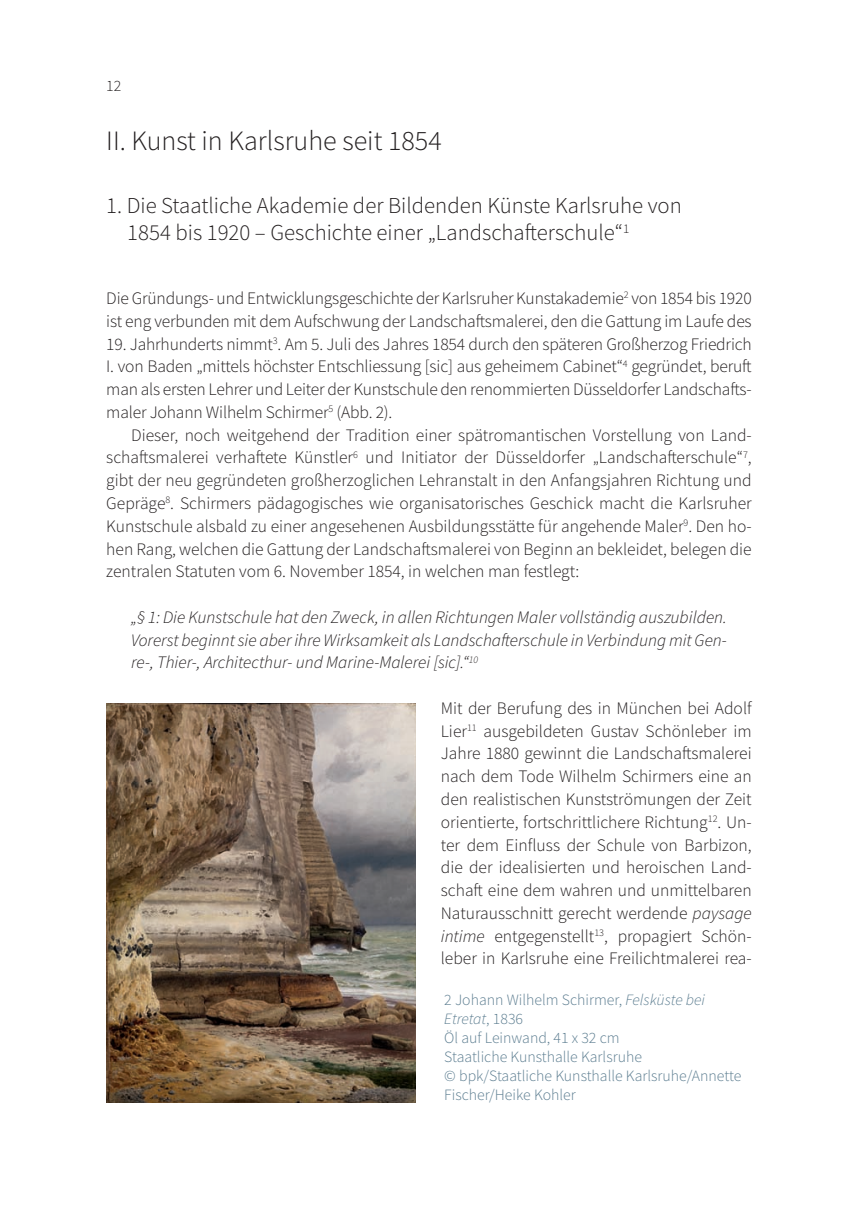
<style>
.page{position:relative;width:858px;height:1205px;background:#fff}
.page>*{position:absolute;margin:0;border:0;box-sizing:border-box;transform-origin:0 0}
.t1{font:300 28px "Source Sans Pro";color:#231f20}
.t2{font:300 22.75px/27.3px "Source Sans Pro";color:#231f20}
.t3{font:300 17.5px/22.8px "Source Sans Pro";letter-spacing:-.01em;color:#231f20;text-align:justify}
.t4{font:italic 300 17.5px/22.8px "Source Sans Pro";color:#231f20;text-align:justify}
.t5{font:300 15.75px/18.9px "Source Sans Pro";color:#5c7d90}
.t6{font:300 15.75px "Source Sans Pro";color:#231f20}
.s1{font-style:italic}
</style>
<div class="page">
<img style="left:106px;top:703px;width:310px;height:399px">
<p class="t6" style="left:106px;top:76px;width:17px">12</p>
<h1 class="t1" style="left:106px;top:124px;width:337px">II. Kunst in Karlsruhe seit 1854</h1>
<h2 class="t2" style="left:127px;top:192px;width:556px;text-indent:-21px">1. Die Staatliche Akademie der Bildenden Künste Karlsruhe von<br>1854 bis 1920 – Geschichte einer „Landschafterschule“<sup>1</sup></h2>
<p class="t3" style="left:106px;top:287px;width:646px">Die Gründungs- und Entwicklungsgeschichte der Karlsruher Kunstakademie<sup>2</sup> von 1854 bis 1920 ist eng verbunden mit dem Aufschwung der Landschaftsmalerei, den die Gattung im Laufe des</p>
<p class="t3" style="left:106px;top:332px;width:646px">19. Jahrhunderts nimmt<sup>3</sup>. Am 5. Juli des Jahres 1854 durch den späteren Großherzog Friedrich I. von Baden „mittels höchster Entschliessung [sic] aus geheimem Cabinet“<sup>4</sup> gegründet, beruft man als ersten Lehrer und Leiter der Kunstschule den renommierten Düsseldorfer Landschafts&shy;maler Johann Wilhelm Schirmer<sup>5</sup> (Abb. 2).</p>
<p class="t3" style="left:106px;top:423px;width:647px;text-indent:25px">Dieser, noch weitgehend der Tradition einer spätromantischen Vorstellung von Land&shy;schaftsmalerei verhaftete Künstler<sup>6</sup> und Initiator der Düsseldorfer „Landschafterschule“<sup>7</sup>, gibt der neu gegründeten großherzoglichen Lehranstalt in den Anfangsjahren Richtung und Gepräge<sup>8</sup>. Schirmers pädagogisches wie organisatorisches Geschick macht die Karlsruher Kunstschule alsbald zu einer angesehenen Ausbildungsstätte für angehende Maler<sup>9</sup>. Den ho&shy;hen Rang, welchen die Gattung der Landschaftsmalerei von Beginn an bekleidet, belegen die zentralen Statuten vom 6. November 1854, in welchen man festlegt:</p>
<p class="t4" style="left:131px;top:605px;width:597px">„§ 1: Die Kunstschule hat den Zweck, in allen Richtungen Maler vollständig auszubilden.<br>Vorerst beginnt sie aber ihre Wirksamkeit als Landschafterschule in Verbindung mit Gen&shy;re-, Thier-, Architecthur- und Marine-Malerei [sic].“<sup>10</sup></p>
<p class="t3" style="left:440px;top:696px;width:312px">Mit der Berufung des in München bei Adolf Lier<sup>11</sup> ausgebildeten Gustav Schönleber im Jahre 1880 gewinnt die Landschaftsmalerei nach dem Tode Wilhelm Schirmers eine an den realistischen Kunstströmungen der Zeit orientierte, fortschrittlichere Richtung<sup>12</sup>. U n&shy;ter dem Einfluss der Schule von Barbizon, die der idealisierten und heroischen Land&shy;schaft eine dem wahren und unmittelbaren Naturausschnitt gerecht werdende <span class="s1">paysage intime</span> entgegenstellt<sup>13</sup>, propagiert Schön&shy;leber in Karlsruhe eine Freilichtmalerei rea-</p>
<p class="t5" style="left:444px;top:990px;width:298px">2 Johann Wilhelm Schirmer, <span class="s1">Felsküste bei<br>Etretat</span>, 1836<br>Öl auf Leinwand, 41 x 32 cm<br>Staatliche Kunsthalle Karlsruhe<br>© bpk/Staatliche Kunsthalle Karlsruhe/Annette<br>Fischer/Heike Kohler</p>
</div>
